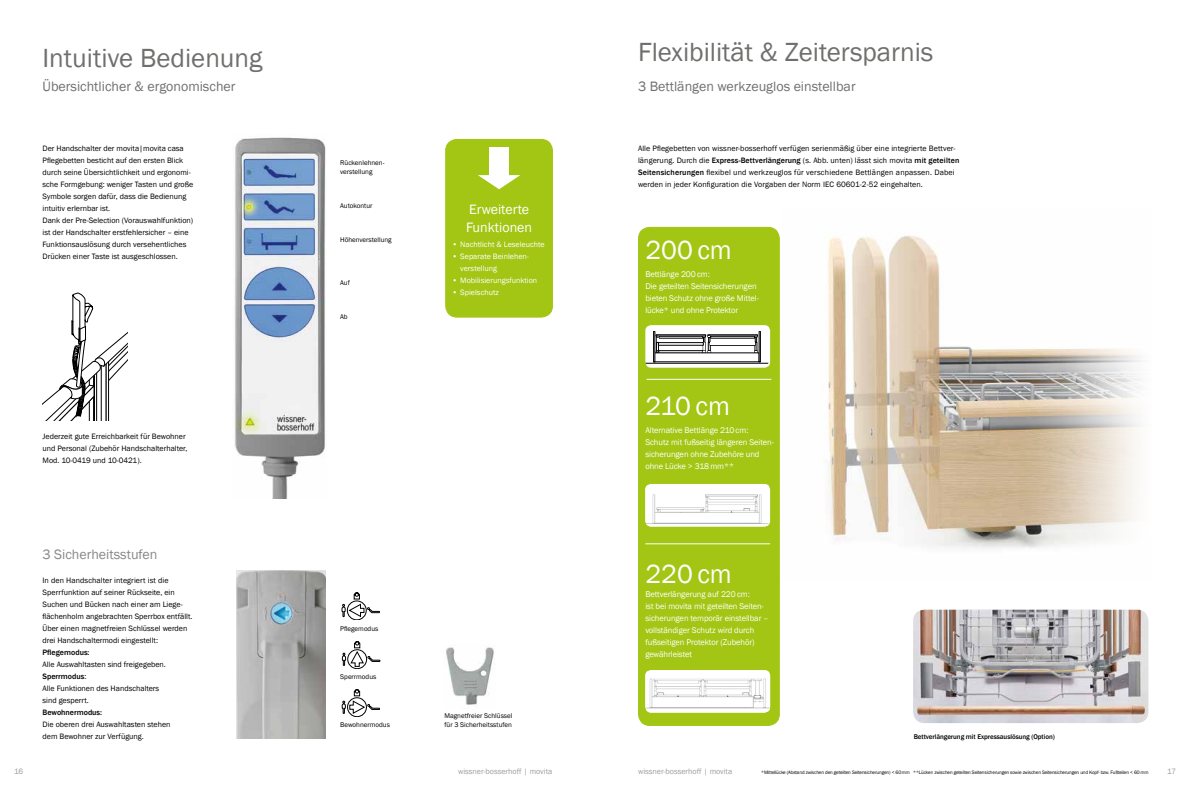
<style>
.page{position:relative;width:1191px;height:794px;background:#fff}
.page>*{position:absolute;margin:0;border:0;box-sizing:border-box;transform-origin:0 0}
.t1{font:27px "Franklin Gothic";color:#6f6f6e}
.t2{font:27px "Franklin Gothic";color:#fff}
.t3{font:14px "Franklin Gothic";color:#6f6f6e}
.t4{font:14px/18px "Franklin Gothic";color:#fff}
.t5{font:14px "Franklin Gothic";color:#878786}
.t6{font:8.5px/12px "Franklin Gothic";letter-spacing:-.01em;color:#fff}
.t7{font:8px/12px "Franklin Gothic";color:#000}
.t8{font:8px/12px "Franklin Gothic";color:#fff}
.t9{font:8px "Franklin Gothic";color:#9c9d9d}
.t10{font:500 8px "Franklin Gothic";color:#000}
.t11{font:7px/8.5px "Franklin Gothic";color:#000}
.t12{font:500 7px "Franklin Gothic";letter-spacing:-.01em;color:#000}
.t13{font:5px "Franklin Gothic";letter-spacing:-.025em;color:#000}
.s1{font-weight:500}
</style>
<div class="page">
<div style="left:638px;top:227px;width:141px;height:498px;background:#a2c613;border-radius:11px"></div>
<div style="left:638px;top:227px;width:142px;height:499px;border:1px solid #a2c613;border-radius:11px"></div>
<div style="left:645px;top:325px;width:125px;height:43px;background:#fff;border-radius:6px"></div>
<hr style="left:645px;top:363px;width:123px;height:1px;background:#000">
<div style="left:653px;top:331px;width:2px;height:31px;border:1px solid #000"></div>
<div style="left:759px;top:331px;width:1px;height:31px;background:#fff;border:1px solid #000"></div>
<svg style="left:653px;top:334px;width:107px;height:34px"></svg>
<div style="left:645px;top:670px;width:125px;height:42px;background:#fcfdf8;border-radius:6px"></div>
<img style="left:645px;top:671px;width:125px;height:41px">
<div style="left:645px;top:484px;width:125px;height:42px;background:#fff;border-radius:6px"></div>
<img style="left:645px;top:485px;width:123px;height:41px">
<img style="left:913px;top:609px;width:235px;height:114px">
<img style="left:826px;top:235px;width:315px;height:314px">
<hr style="left:645px;top:543px;width:125px;height:1px;background:#fff">
<hr style="left:646px;top:379px;width:125px;height:1px;background:#fff">
<img style="left:234px;top:137px;width:92px;height:361px">
<svg style="left:43px;top:293px;width:85px;height:127px"></svg>
<img style="left:237px;top:571px;width:88px;height:168px">
<img style="left:446px;top:647px;width:48px;height:58px">
<svg style="left:342px;top:592px;width:38px;height:28px"></svg>
<svg style="left:341px;top:641px;width:40px;height:27px"></svg>
<svg style="left:341px;top:689px;width:39px;height:27px"></svg>
<div style="left:446px;top:139px;width:106px;height:178px;background:#a2c613;border-radius:11px"></div>
<div style="left:445px;top:139px;width:108px;height:178px;border:1px solid #a2c613;border-radius:11px"></div>
<svg style="left:478px;top:175px;width:42px;height:14px"></svg>
<div style="left:489px;top:147px;width:20px;height:30px;background:#fff"></div>
<h1 class="t1" style="left:43px;top:41px;width:221px">Intuitive Bedienung</h1>
<h2 class="t3" style="left:43px;top:77px;width:194px">Übersichtlicher &amp; ergonomischer</h2>
<p class="t7" style="left:43px;top:142px;width:152px">Der Handschalter der movita|movita casa Pflegebetten besticht auf den ersten Blick durch seine Übersichtlichkeit und ergonomi&shy;sche Formgebung: weniger Tasten und große Symbole sorgen dafür, dass die Bedienung intuitiv erlernbar ist.<br>Dank der Pre-Selection (Vorauswahlfunktion) ist der Handschalter erstfehlersicher – eine Funktionsauslösung durch versehentliches Drücken einer Taste ist ausgeschlossen.</p>
<p class="t7" style="left:43px;top:430px;width:146px">Jederzeit gute Erreichbarkeit für Bewohner und Personal (Zubehör Handschalterhalter,<br>Mod. 10-0419 und 10-0421).</p>
<h2 class="t5" style="left:43px;top:545px;width:116px">3 Sicherheitsstufen</h2>
<p class="t7" style="left:43px;top:574px;width:151px">In den Handschalter integriert ist die Sperrfunktion auf seiner Rückseite, ein Suchen und Bücken nach einer am Liege&shy;flächenholm angebrachten Sperrbox entfällt.<br>Über einen magnetfreien Schlüssel werden drei Handschaltermodi eingestellt:</p>
<p class="t10" style="left:43px;top:647px;width:49px">Pflegemodus:</p>
<p class="t7" style="left:43px;top:658px;width:125px">Alle Auswahltasten sind freigegeben.<br><span class="s1">Sperrmodus</span>:<br>Alle Funktionen des Handschalters sind gesperrt.</p>
<p class="t10" style="left:43px;top:707px;width:61px">Bewohnermodus:</p>
<p class="t7" style="left:43px;top:718px;width:129px">Die oberen drei Auswahltasten stehen dem Bewohner zur Verfügung.</p>
<p class="t11" style="left:340px;top:159px;width:46px">Rückenlehnen&shy;verstellung</p>
<p class="t11" style="left:340px;top:201px;width:34px">Autokontur</p>
<p class="t11" style="left:340px;top:235px;width:53px">Höhenverstellung</p>
<p class="t11" style="left:340px;top:278px;width:11px">Auf</p>
<p class="t11" style="left:340px;top:312px;width:9px">Ab</p>
<h2 class="t4" style="left:466px;top:201px;width:68px">Erweiterte<br>Funktionen</h2>
<p class="t8" style="left:452px;top:238px;width:94px">• Nachtlicht &amp; Leseleuchte</p>
<p class="t8" style="left:460px;top:250px;width:70px;text-indent:-8px">• Separate Beinlehen&shy;verstellung</p>
<p class="t8" style="left:452px;top:274px;width:86px">• Mobilisierungsfunktion</p>
<p class="t8" style="left:452px;top:286px;width:48px">• Spielschutz</p>
<p class="t11" style="left:340px;top:624px;width:40px">Pflegemodus</p>
<p class="t11" style="left:340px;top:672px;width:38px">Sperrmodus</p>
<p class="t11" style="left:340px;top:720px;width:51px">Bewohnermodus</p>
<p class="t11" style="left:444px;top:711px;width:69px;line-height:9px">Magnetfreier Schlüssel für 3 Sicherheitsstufen</p>
<h1 class="t1" style="left:638px;top:36px;width:297px">Flexibilität &amp; Zeitersparnis</h1>
<h2 class="t3" style="left:638px;top:77px;width:219px">3 Bettlängen werkzeuglos einstellbar</h2>
<p class="t7" style="left:638px;top:142px;width:323px">Alle Pflegebetten von wissner-bosserhoff verfügen serienmäßig über eine integrierte Bettver&shy;längerung. Durch die <span class="s1">Express-Bettverlängerung</span> (s. Abb. unten) lässt sich movita <span class="s1">mit geteilten Seitensicherungen</span> flexibel und werkzeuglos für verschiedene Bettlängen anpassen. Dabei werden in jeder Konfiguration die Vorgaben der Norm IEC 60601-2-52 eingehalten.</p>
<h1 class="t2" style="left:645px;top:233px;width:88px">200 cm</h1>
<p class="t6" style="left:645px;top:269px;width:115px">Bettlänge 200 cm:<br>Die geteilten Seitensicherungen bieten Schutz ohne große Mittel&shy;lücke* und ohne Protektor</p>
<h1 class="t2" style="left:645px;top:389px;width:86px">210 cm</h1>
<p class="t6" style="left:645px;top:424px;width:130px">Alternative Bettlänge 210 cm:<br>Schutz mit fußseitig längeren Seiten&shy;sicherungen ohne Zubehöre und ohne Lücke &gt; 318 mm**</p>
<h1 class="t2" style="left:645px;top:557px;width:88px">220 cm</h1>
<p class="t6" style="left:645px;top:588px;width:125px">Bettverlängerung auf 220 cm:<br>ist bei movita mit geteilten Seiten&shy;sicherungen temporär einstellbar – vollständiger Schutz wird durch fußseitigen Protektor (Zubehör) gewährleistet</p>
<p class="t12" style="left:913px;top:732px;width:143px">Bettverlängerung mit Expressauslösung (Option)</p>
<p class="t9" style="left:14px;top:766px;width:11px">16</p>
<p class="t9" style="left:458px;top:766px;width:96px">wissner-bosserhoff | movita</p>
<p class="t9" style="left:638px;top:766px;width:96px">wissner-bosserhoff | movita</p>
<p class="t9" style="left:1167px;top:766px;width:10px">17</p>
<p class="t13" style="left:761px;top:769px;width:389px">*Mittellücke (Abstand zwischen den geteilten Seitensicherungen) &lt; 60mm **Lücken zwischen geteilten Seitensicherungen sowie zwischen Seitensicherungen und Kopf- bzw. Fußteilen &lt; 60mm</p>
</div>
